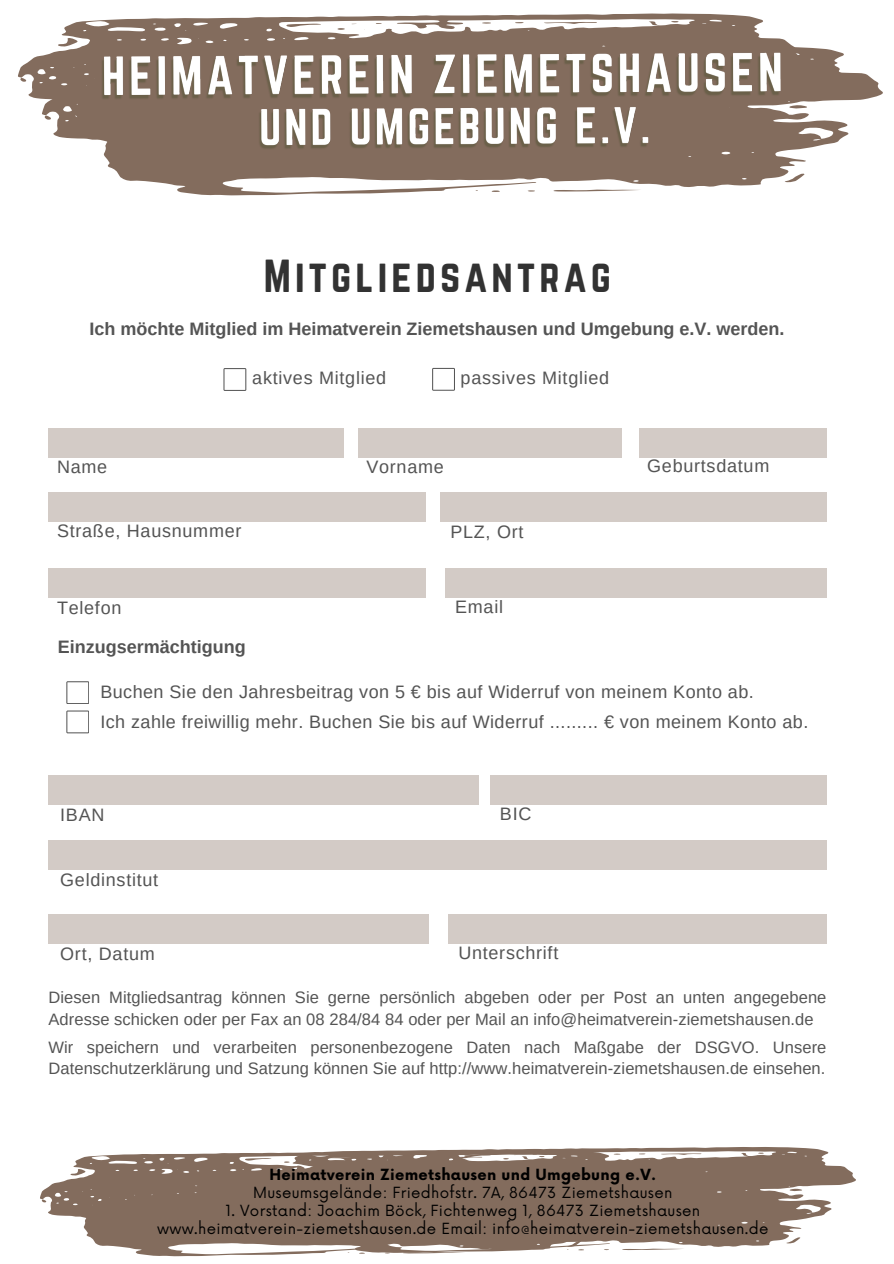
<style>
.page{position:relative;width:894px;height:1264px;background:#fff}
.page>*{position:absolute;margin:0;border:0;box-sizing:border-box;transform-origin:0 0}
.t1{font:40.5px "Norwester";letter-spacing:.1em;color:#323232}
.t2{font:18px "Arimo";letter-spacing:.04em;color:#545454}
.t3{font:700 18px "Arimo";color:#545454}
.t4{font:16.5px/21.8px "Arimo";letter-spacing:.005em;color:#545454}
.t5{font:15px "Now";letter-spacing:.02em;color:#000}
.t6{font:700 15px "Now";letter-spacing:.02em;color:#000}
</style>
<div class="page">
<svg style="left:18px;top:13px;width:772px;height:86px;fill:#836c5d"></svg>
<svg style="left:57px;top:38px;width:21px;height:6px"></svg>
<svg style="left:19px;top:78px;width:8px;height:4px"></svg>
<svg style="left:286px;top:23px;width:35px;height:4px"></svg>
<svg style="left:543px;top:22px;width:54px;height:2px"></svg>
<svg style="left:648px;top:21px;width:10px;height:4px"></svg>
<svg style="left:482px;top:22px;width:9px;height:2px"></svg>
<svg style="left:337px;top:28px;width:8px;height:2px"></svg>
<svg style="left:41px;top:44px;width:842px;height:152px;fill:#836c5d"></svg>
<svg style="left:553px;top:189px;width:88px;height:3px"></svg>
<svg style="left:84px;top:73px;width:15px;height:9px"></svg>
<svg style="left:784px;top:174px;width:20px;height:8px"></svg>
<svg style="left:788px;top:105px;width:19px;height:4px"></svg>
<svg style="left:44px;top:115px;width:8px;height:5px"></svg>
<svg style="left:491px;top:190px;width:9px;height:2px"></svg>
<svg style="left:527px;top:190px;width:8px;height:2px"></svg>
<img style="left:255px;top:105px;width:399px;height:49px">
<img style="left:99px;top:45px;width:704px;height:60px">
<svg style="left:223px;top:368px;width:23px;height:22px"></svg>
<svg style="left:40px;top:1153px;width:252px;height:104px;fill:#836c5d"></svg>
<svg style="left:70px;top:1168px;width:15px;height:7px"></svg>
<svg style="left:41px;top:1199px;width:6px;height:3px"></svg>
<svg style="left:244px;top:1157px;width:14px;height:3px"></svg>
<svg style="left:258px;top:1147px;width:598px;height:107px;fill:#836c5d"></svg>
<svg style="left:622px;top:1248px;width:62px;height:2px"></svg>
<svg style="left:284px;top:1158px;width:21px;height:14px"></svg>
<svg style="left:786px;top:1237px;width:14px;height:6px"></svg>
<svg style="left:789px;top:1188px;width:13px;height:3px"></svg>
<svg style="left:260px;top:1195px;width:6px;height:3px"></svg>
<svg style="left:566px;top:1240px;width:18px;height:10px"></svg>
<svg style="left:441px;top:1154px;width:49px;height:4px"></svg>
<svg style="left:660px;top:1153px;width:41px;height:2px"></svg>
<svg style="left:740px;top:1152px;width:8px;height:3px"></svg>
<svg style="left:503px;top:1154px;width:41px;height:5px"></svg>
<svg style="left:432px;top:368px;width:22px;height:22px"></svg>
<div style="left:48px;top:428px;width:295px;height:29px;background:#d3cbc6"></div>
<div style="left:358px;top:428px;width:263px;height:29px;background:#d3cbc6"></div>
<div style="left:638px;top:428px;width:188px;height:29px;background:#d3cbc6"></div>
<div style="left:48px;top:492px;width:378px;height:30px;background:#d3cbc6"></div>
<div style="left:440px;top:492px;width:386px;height:30px;background:#d3cbc6"></div>
<div style="left:48px;top:568px;width:378px;height:30px;background:#d3cbc6"></div>
<div style="left:445px;top:568px;width:381px;height:30px;background:#d3cbc6"></div>
<svg style="left:66px;top:681px;width:23px;height:22px"></svg>
<svg style="left:66px;top:710px;width:23px;height:23px"></svg>
<div style="left:48px;top:775px;width:431px;height:29px;background:#d3cbc6"></div>
<div style="left:489px;top:775px;width:337px;height:29px;background:#d3cbc6"></div>
<div style="left:48px;top:840px;width:778px;height:29px;background:#d3cbc6"></div>
<div style="left:48px;top:914px;width:381px;height:29px;background:#d3cbc6"></div>
<div style="left:448px;top:914px;width:378px;height:29px;background:#d3cbc6"></div>
<p class="t1" style="left:264px;top:251px;width:349px">Mitgliedsantrag</p>
<p class="t3" style="left:90px;top:319px;width:696px">Ich möchte Mitglied im Heimatverein Ziemetshausen und Umgebung e.V. werden.</p>
<p class="t2" style="left:252px;top:367px;width:135px">aktives Mitglied</p>
<p class="t2" style="left:460px;top:367px;width:150px">passives Mitglied</p>
<p class="t2" style="left:57px;top:457px;width:52px">Name</p>
<p class="t2" style="left:366px;top:457px;width:79px">Vorname</p>
<p class="t2" style="left:647px;top:455px;width:123px">Geburtsdatum</p>
<p class="t2" style="left:57px;top:521px;width:186px">Straße, Hausnummer</p>
<p class="t2" style="left:450px;top:521px;width:75px">PLZ, Ort</p>
<p class="t2" style="left:57px;top:597px;width:66px">Telefon</p>
<p class="t2" style="left:455px;top:597px;width:49px">Email</p>
<p class="t3" style="left:58px;top:636px;width:189px">Einzugsermächtigung</p>
<p class="t2" style="left:100px;top:682px;width:654px">Buchen Sie den Jahresbeitrag von 5 € bis auf Widerruf von meinem Konto ab.</p>
<p class="t2" style="left:100px;top:711px;width:709px">Ich zahle freiwillig mehr. Buchen Sie bis auf Widerruf ......... € von meinem Konto ab.</p>
<p class="t2" style="left:60px;top:804px;width:46px">IBAN</p>
<p class="t2" style="left:500px;top:804px;width:33px">BIC</p>
<p class="t2" style="left:60px;top:869px;width:99px">Geldinstitut</p>
<p class="t2" style="left:60px;top:943px;width:96px">Ort, Datum</p>
<p class="t2" style="left:458px;top:943px;width:101px">Unterschrift</p>
<p class="t4" style="left:48px;top:986px;width:779px">Diesen Mitgliedsantrag können Sie gerne persönlich abgeben oder per Post an unten angegebene<br>Adresse schicken oder per Fax an 08 284/84 84 oder per Mail an info@heimatverein-ziemetshausen.de</p>
<p class="t4" style="left:48px;top:1035px;width:779px">Wir speichern und verarbeiten personenbezogene Daten nach Maßgabe der DSGVO. Unsere<br>Datenschutzerklärung und Satzung können Sie auf http://www.heimatverein-ziemetshausen.de einsehen.</p>
<p class="t6" style="left:269px;top:1166px;width:388px">Heimatverein Ziemetshausen und Umgebung e.V.</p>
<p class="t5" style="left:253px;top:1183px;width:421px">Museumsgelände: Friedhofstr. 7A, 86473 Ziemetshausen</p>
<p class="t5" style="left:225px;top:1201px;width:476px">1. Vorstand: Joachim Böck, Fichtenweg 1, 86473 Ziemetshausen</p>
<p class="t5" style="left:157px;top:1219px;width:612px">www.heimatverein-ziemetshausen.de Email: info@heimatverein-ziemetshausen.de</p>
</div>
